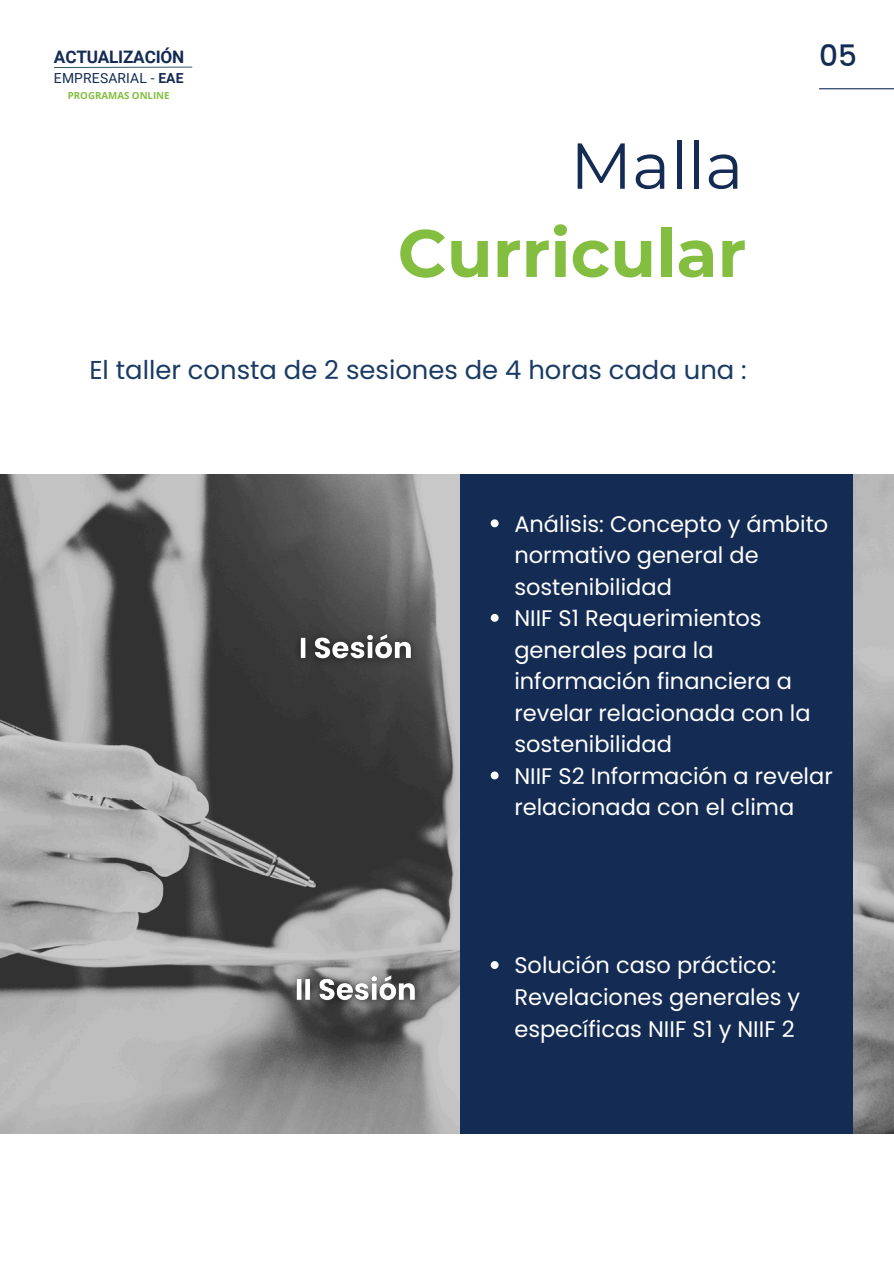
<style>
.page{position:relative;width:894px;height:1264px;background:#fff}
.page>*{position:absolute;margin:0;border:0;box-sizing:border-box;transform-origin:0 0}
.t1{font:700 66.9px "Montserrat";color:#84be41}
.t2{font:64.8px "Montserrat";color:#142c54}
.t3{font:500 29.55px "Poppins";color:#142c54}
.t4{font:25.8px "Poppins";color:#193b64}
.t5{font:22.5px/31.5px "Poppins";color:#fff}
.t6{font:700 17.25px "Roboto";letter-spacing:-.015em;color:#142c54}
.t7{font:13.8px "Roboto";letter-spacing:.015em;color:#142c54}
.t8{font:700 9.75px "Open Sans";color:#84be41}
.s1{font-weight:700}
</style>
<div class="page">
<img style="left:0;top:475px;width:893px;height:658px">
<div style="left:460px;top:475px;width:392px;height:658px;background:#142c54"></div>
<img style="left:287px;top:621px;width:138px;height:53px">
<svg style="left:490px;top:519px;width:8px;height:8px"></svg>
<svg style="left:490px;top:614px;width:8px;height:8px"></svg>
<svg style="left:490px;top:771px;width:8px;height:8px"></svg>
<img style="left:282px;top:962px;width:147px;height:54px">
<svg style="left:490px;top:961px;width:8px;height:8px"></svg>
<hr style="left:818px;top:88px;width:75px;height:1px;background:#142c54">
<hr style="left:54px;top:67px;width:138px;height:1px;background:#365a69">
<p class="t6" style="left:54px;top:47px;width:132px">ACTUALIZACIÓN</p>
<p class="t7" style="left:54px;top:70px;width:131px">EMPRESARIAL - <span class="s1">EAE</span></p>
<p class="t8" style="left:68px;top:88px;width:103px">PROGRAMAS ONLINE</p>
<p class="t2" style="left:570px;top:126px;width:175px">Malla</p>
<p class="t1" style="left:397px;top:212px;width:350px">Curricular</p>
<h4 class="t4" style="left:89px;top:351px;width:658px">El taller consta de 2 sesiones de 4 horas cada una :</h4>
<p class="t3" style="left:818px;top:35px;width:39px">05</p>
<p class="t5" style="left:514px;top:508px;width:315px">Análisis: Concepto y ámbito normativo general de sostenibilidad</p>
<p class="t5" style="left:514px;top:602px;width:297px">NIIF S1 Requerimientos generales para la información financiera a revelar relacionada con la sostenibilidad</p>
<h2 class="t5" style="left:514px;top:760px;width:320px">NIIF S2 Información a revelar relacionada con el clima</h2>
<h1 class="t5" style="left:514px;top:949px;width:287px">Solución caso práctico:<br>Revelaciones generales y específicas NIIF S1 y NIIF 2</h1>
</div>
